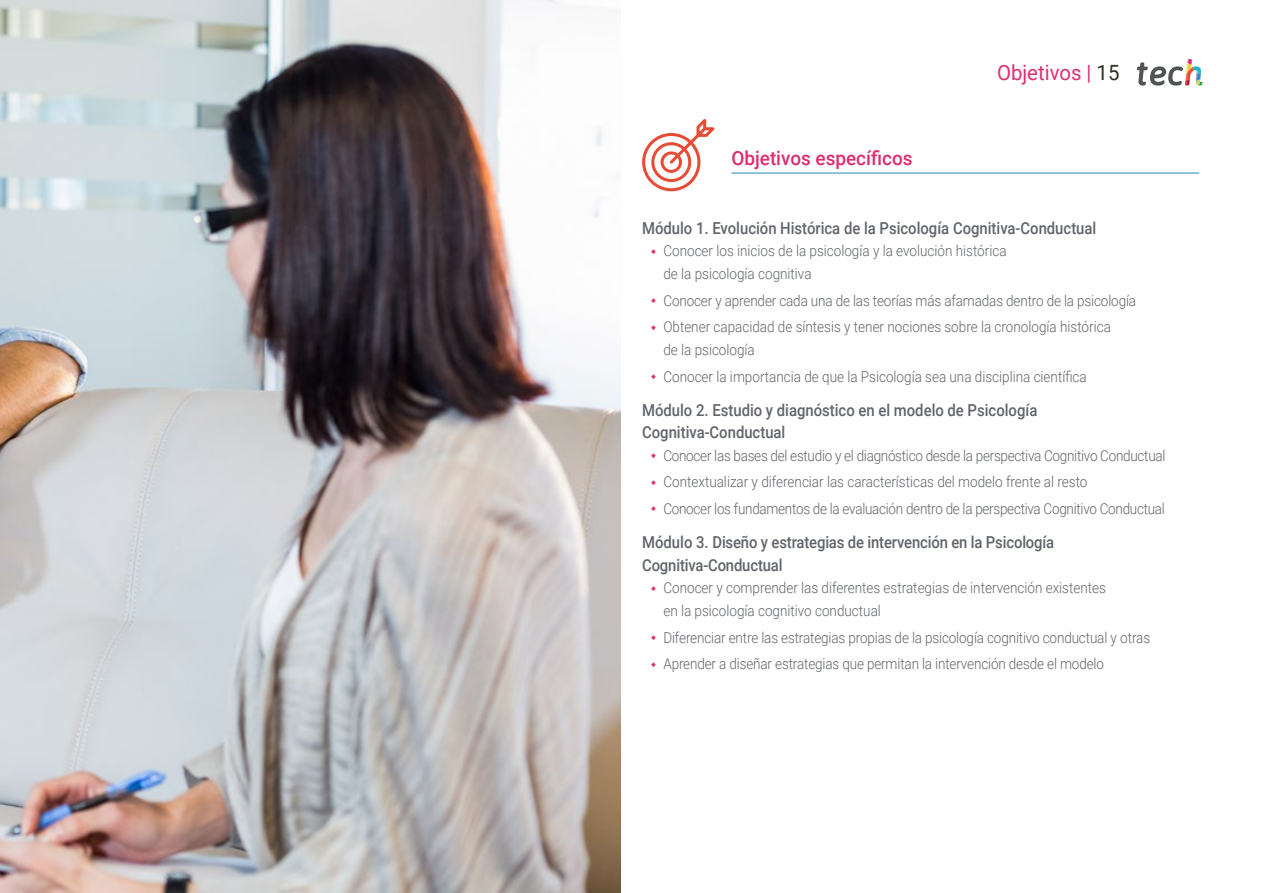
<style>
.page{position:relative;width:1263px;height:893px;background:#fff}
.page>*{position:absolute;margin:0;border:0;box-sizing:border-box;transform-origin:0 0}
.t1{font:21px "Roboto";color:#dd2f71}
.t2{font:500 19.5px "Roboto";color:#de2d71}
.t3{font:500 16.5px/22.5px "Roboto";color:#61646a;scale:.9 1}
.t4{font:300 15px/26.7px "Roboto";letter-spacing:-.005em;color:#61646a;scale:.9 1}
.s1{color:#de2d71}
.s2{color:#312e20}
</style>
<div class="page">
<svg style="left:1137px;top:59px;width:65px;height:27px"></svg>
<img style="left:0;top:0;width:621px;height:893px">
<hr style="left:731px;top:173px;width:468px;height:1px;background:#2088c5">
<svg style="left:642px;top:119px;width:72px;height:72px"></svg>
<h2 class="t2" style="left:731px;top:144px;width:183px">Objetivos específicos</h2>
<h1 class="t1" style="left:997px;top:57px;width:124px">Objetivos <span class="s1">|</span> <span class="s2">15</span></h1>
<p class="t3" style="left:642px;top:216px;width:506px">Módulo 1. Evolución Histórica de la Psicología Cognitiva-Conductual</p>
<p class="t4" style="left:663px;top:239px;width:383px;line-height:22.5px">Conocer los inicios de la psicología y la evolución histórica de la psicología cognitiva</p>
<p class="t4" style="left:663px;top:286px;width:527px">Conocer y aprender cada una de las teorías más afamadas dentro de la psicología<br>Obtener capacidad de síntesis y tener nociones sobre la cronología histórica</p>
<p class="t4" style="left:663px;top:336px;width:472px">de la psicología<br>Conocer la importancia de que la Psicología sea una disciplina científica</p>
<p class="t3" style="left:642px;top:398px;width:441px">Módulo 2. Estudio y diagnóstico en el modelo de Psicología<br>Cognitiva-Conductual</p>
<p class="t4" style="left:663px;top:441px;width:559px">Conocer las bases del estudio y el diagnóstico desde la perspectiva Cognitivo Conductual<br>Contextualizar y diferenciar las características del modelo frente al resto<br>Conocer los fundamentos de la evaluación dentro de la perspectiva Cognitivo Conductual</p>
<p class="t3" style="left:642px;top:531px;width:459px">Módulo 3. Diseño y estrategias de intervención en la Psicología<br>Cognitiva-Conductual</p>
<p class="t4" style="left:663px;top:576px;width:493px;line-height:22.5px">Conocer y comprender las diferentes estrategias de intervención existentes en la psicología cognitivo conductual</p>
<p class="t4" style="left:663px;top:623px;width:543px">Diferenciar entre las estrategias propias de la psicología cognitivo conductual y otras<br>Aprender a diseñar estrategias que permitan la intervención desde el modelo</p>
</div>
